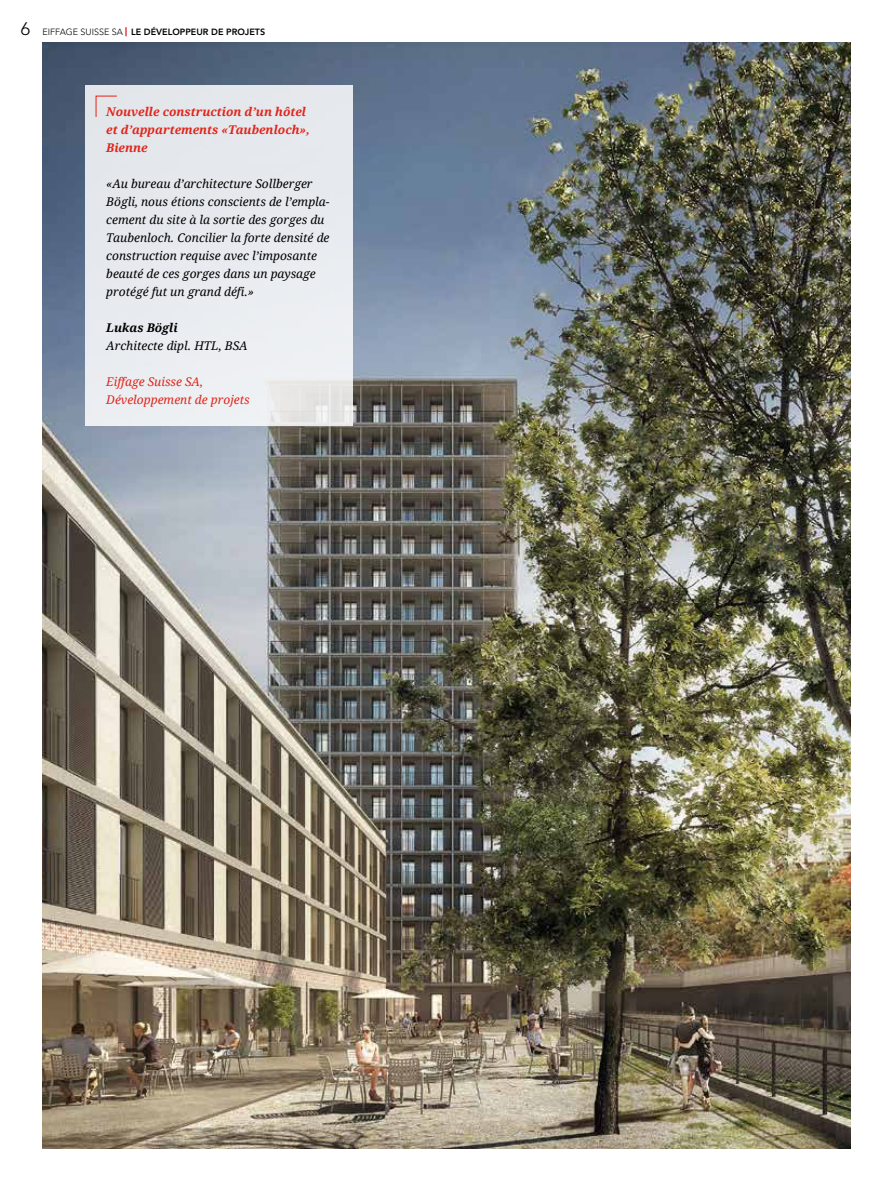
<style>
.page{position:relative;width:893px;height:1191px;background:#fff}
.page>*{position:absolute;margin:0;border:0;box-sizing:border-box;transform-origin:0 0}
.t1{font:300 18px "Avenir LT Std";color:#000}
.t2{font:italic 12px/18px "Droid Serif";color:#000}
.t3{font:italic 700 12px/18px "Droid Serif";color:#e1251b}
.t4{font:italic 12px/18px "Droid Serif";color:#e1251b}
.t5{font:italic 700 12px "Droid Serif";color:#000}
.t6{font:800 9px "Avenir LT Std";color:#000}
.s1{font-weight:300}
.s2{font-weight:900;color:#e30613}
</style>
<div class="page">
<img style="left:43px;top:43px;width:807px;height:1105px">
<div style="left:85px;top:85px;width:268px;height:340px;background:#e7eaef"></div>
<svg style="left:95px;top:95px;width:22px;height:22px"></svg>
<h1 class="t1" style="left:21px;top:18px;width:11px">6</h1>
<p class="t6" style="left:43px;top:27px;width:224px"><span class="s1">EIFFAGE SUISSE SA</span> <span class="s2">|</span> LE DÉVELOPPEUR DE PROJETS</p>
<p class="t3" style="left:106px;top:103px;width:205px">Nouvelle construction d’un hôtel et d’appartements «Taubenloch»,<br>Bienne</p>
<p class="t2" style="left:106px;top:175px;width:225px">«Au bureau d’architecture Sollberger Bögli, nous étions conscients de l’empla&shy;cement du site à la sortie des gorges du Taubenloch. Concilier la forte densité de construction requise avec l’imposante beauté de ces gorges dans un paysage protégé fut un grand défi.»</p>
<p class="t5" style="left:106px;top:320px;width:73px">Lukas Bögli</p>
<p class="t2" style="left:106px;top:337px;width:143px">Architecte dipl. HTL, BSA</p>
<p class="t4" style="left:106px;top:373px;width:145px">Eiffage Suisse SA,<br>Développement de projets</p>
</div>
